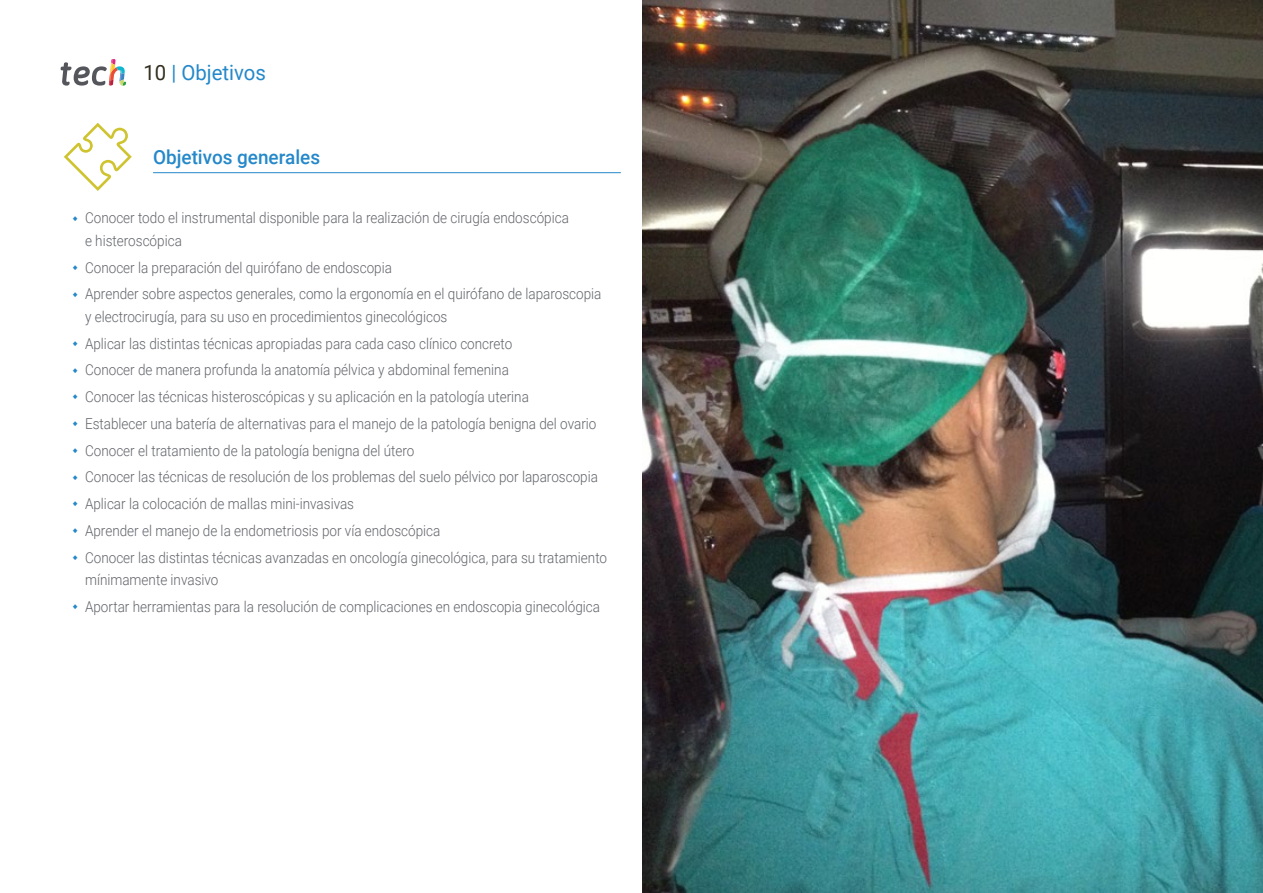
<style>
.page{position:relative;width:1263px;height:893px;background:#fff}
.page>*{position:absolute;margin:0;border:0;box-sizing:border-box;transform-origin:0 0}
.t1{font:21px "Roboto";color:#2488c9}
.t2{font:500 19.5px "Roboto";color:#2488c9}
.t3{font:300 15px/26.7px "Roboto";color:#61646a;scale:.9 1}
.s1{color:#312e20}
</style>
<div class="page">
<hr style="left:153px;top:172px;width:468px;height:1px;background:#2488c9">
<svg style="left:64px;top:123px;width:68px;height:68px"></svg>
<img style="left:642px;top:0;width:621px;height:893px">
<svg style="left:61px;top:59px;width:65px;height:27px"></svg>
<h1 class="t1" style="left:144px;top:57px;width:124px"><span class="s1">10</span> | Objetivos</h1>
<h2 class="t2" style="left:153px;top:144px;width:169px">Objetivos generales</h2>
<p class="t3" style="left:85px;top:206px;width:539px;line-height:22.5px">Conocer todo el instrumental disponible para la realización de cirugía endoscópica e histeroscópica</p>
<p class="t3" style="left:85px;top:253px;width:575px">Conocer la preparación del quirófano de endoscopia<br>Aprender sobre aspectos generales, como la ergonomía en el quirófano de laparoscopia</p>
<p class="t3" style="left:85px;top:303px;width:582px">y electrocirugía, para su uso en procedimientos ginecológicos<br>Aplicar las distintas técnicas apropiadas para cada caso clínico concreto<br>Conocer de manera profunda la anatomía pélvica y abdominal femenina<br>Conocer las técnicas histeroscópicas y su aplicación en la patología uterina<br>Establecer una batería de alternativas para el manejo de la patología benigna del ovario Conocer el tratamiento de la patología benigna del útero<br>Conocer las técnicas de resolución de los problemas del suelo pélvico por laparoscopia Aplicar la colocación de mallas mini-invasivas<br>Aprender el manejo de la endometriosis por vía endoscópica<br>Conocer las distintas técnicas avanzadas en oncología ginecológica, para su tratamiento</p>
<p class="t3" style="left:85px;top:566px;width:574px">mínimamente invasivo<br>Aportar herramientas para la resolución de complicaciones en endoscopia ginecológica</p>
</div>
